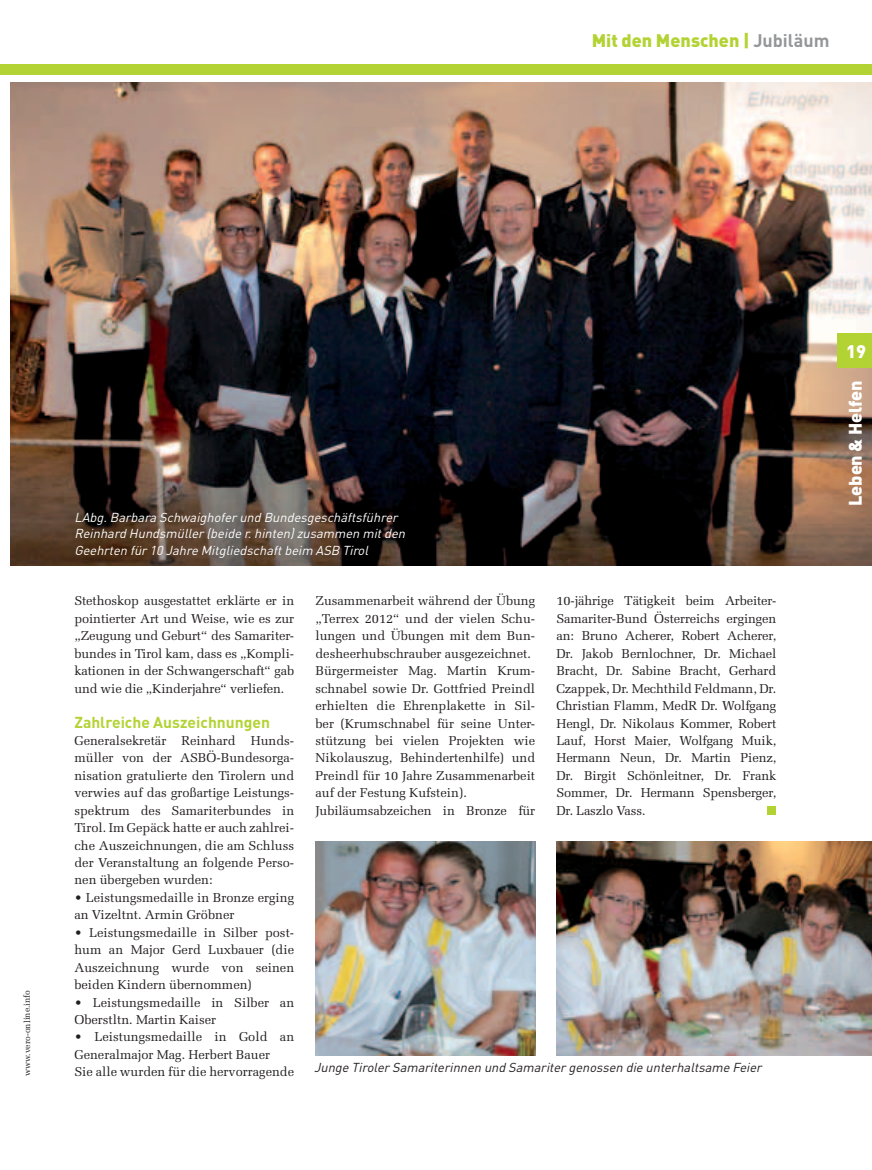
<style>
.page{position:relative;width:872px;height:1170px;background:#fff}
.page>*{position:absolute;margin:0;border:0;box-sizing:border-box;transform-origin:0 0}
.t1{font:900 18px "DIN";color:#b3d334}
.t2{font:900 18px "DIN";letter-spacing:-.005em;color:#fff}
.t3{font:700 15.6px "DIN";color:#b3d334}
.t4{font:12.9px/17.4px "Melior";color:#231f20;text-align:justify}
.t5{font:italic 12.9px/16.5px "DIN";color:#fff}
.t6{font:italic 12.9px "DIN";color:#231f20}
.t7{font:8.55px "Melior";letter-spacing:-.005em;color:#231f20}
.s1{font-weight:700;color:#949698}
</style>
<div class="page">
<img style="left:11px;top:83px;width:861px;height:483px">
<div style="left:0;top:64px;width:872px;height:10px;background:#b3d334"></div>
<div style="left:837px;top:333px;width:35px;height:34px;background:#b3d334"></div>
<img style="left:315px;top:841px;width:220px;height:213px">
<div style="left:767px;top:806px;width:9px;height:8px;background:#b3d334"></div>
<img style="left:556px;top:841px;width:316px;height:213px">
<h1 class="t1" style="left:592px;top:28px;width:239px">Mit den Menschen | <span class="s1">Jubiläum</span></h1>
<p class="t7" style="left:22px;top:1076px;width:88px;rotate:-90deg">www.vero-online.info</p>
<p class="t5" style="left:74px;top:508px;width:335px">LAbg.Barbara Schwaighoferund Bundesgeschäftsführer<br>Reinhard Hundsmüller(beide r.hinten)zusammen mitden<br>Geehrten für10 Jahre Mitgliedschaftbeim ASB Tirol</p>
<p class="t4" style="left:74px;top:592px;width:221px">Stethoskop ausgestattet erklärte er in pointierter Art und Weise, wie es zur „Zeugung und Geburt“ des Samariter&shy;bundes in Tirol kam, dass es „Kompli&shy;kationen in der Schwangerschaft“ gab und wie die „Kinderjahre“ verliefen.</p>
<p class="t3" style="left:74px;top:711px;width:197px">Zahlreiche Auszeichnungen</p>
<p class="t4" style="left:74px;top:731px;width:221px">Generalsekretär Reinhard Hunds&shy;müller von der ASBÖ-Bundesorga&shy;nisation gratulierte den Tirolern und verwies auf das großartige Leistungs&shy;spektrum des Samariterbundes in Tirol. Im Gepäck hatte er auch zahlrei&shy;che Auszeichnungen, die am Schluss der Veranstaltung an folgende Perso&shy;nen übergeben wurden:</p>
<p class="t4" style="left:74px;top:888px;width:221px">• Leistungsmedaille in Bronze erging an Vizeltnt. Armin Gröbner</p>
<p class="t4" style="left:74px;top:923px;width:221px">• Leistungsmedaille in Silber post&shy;hum an Major Gerd Luxbauer (die Auszeichnung wurde von seinen beiden Kindern übernommen)</p>
<p class="t4" style="left:74px;top:993px;width:221px">• Leistungsmedaille in Silber an<br>Oberstltn. Martin Kaiser</p>
<p class="t4" style="left:74px;top:1028px;width:221px;text-align:left">• Leistungsmedaille in Gold an<br>Generalmajor Mag. Herbert Bauer<br>Sie alle wurden für die hervorragende</p>
<p class="t4" style="left:315px;top:592px;width:221px;text-align:left">Zusammenarbeit während der Übung „Terrex 2012“ und der vielen Schu&shy;lungen und Übungen mit dem Bun&shy;desheerhubschrauber ausgezeichnet.<br>Bürgermeister Mag. Martin Krum&shy;schnabel sowie Dr. Gottfried Preindl erhielten die Ehrenplakette in Sil&shy;ber (Krumschnabel für seine Unter&shy;stützung bei vielen Projekten wie Nikolauszug, Behindertenhilfe) und Preindl für 10 Jahre Zusammenarbeit auf der Festung Kufstein).<br>Jubiläumsabzeichen in Bronze für</p>
<p class="t4" style="left:556px;top:592px;width:221px">10-jährige Tätigkeit beim Arbeiter-Samariter-Bund Österreichs ergingen an: Bruno Acherer, Robert Acherer, Dr. Jakob Bernlochner, Dr. Michael Bracht, Dr. Sabine Bracht, Gerhard Czappek, Dr. Mechthild Feldmann, Dr.<br>Christian Flamm, MedR Dr. Wolfgang Hengl, Dr. Nikolaus Kommer, Robert Lauf, Horst Maier, Wolfgang Muik, Hermann Neun, Dr. Martin Pienz, Dr. Birgit Schönleitner, Dr. Frank Sommer, Dr. Hermann Spensberger, Dr. Laszlo Vass.</p>
<p class="t6" style="left:314px;top:1059px;width:452px">Junge TirolerSamariterinnen und Samaritergenossen die unterhaltsame Feier</p>
<h1 class="t2" style="left:846px;top:339px;width:22px">19</h1>
<h1 class="t2" style="left:843px;top:506px;width:127px;rotate:-90deg">Leben &amp; Helfen</h1>
</div>
